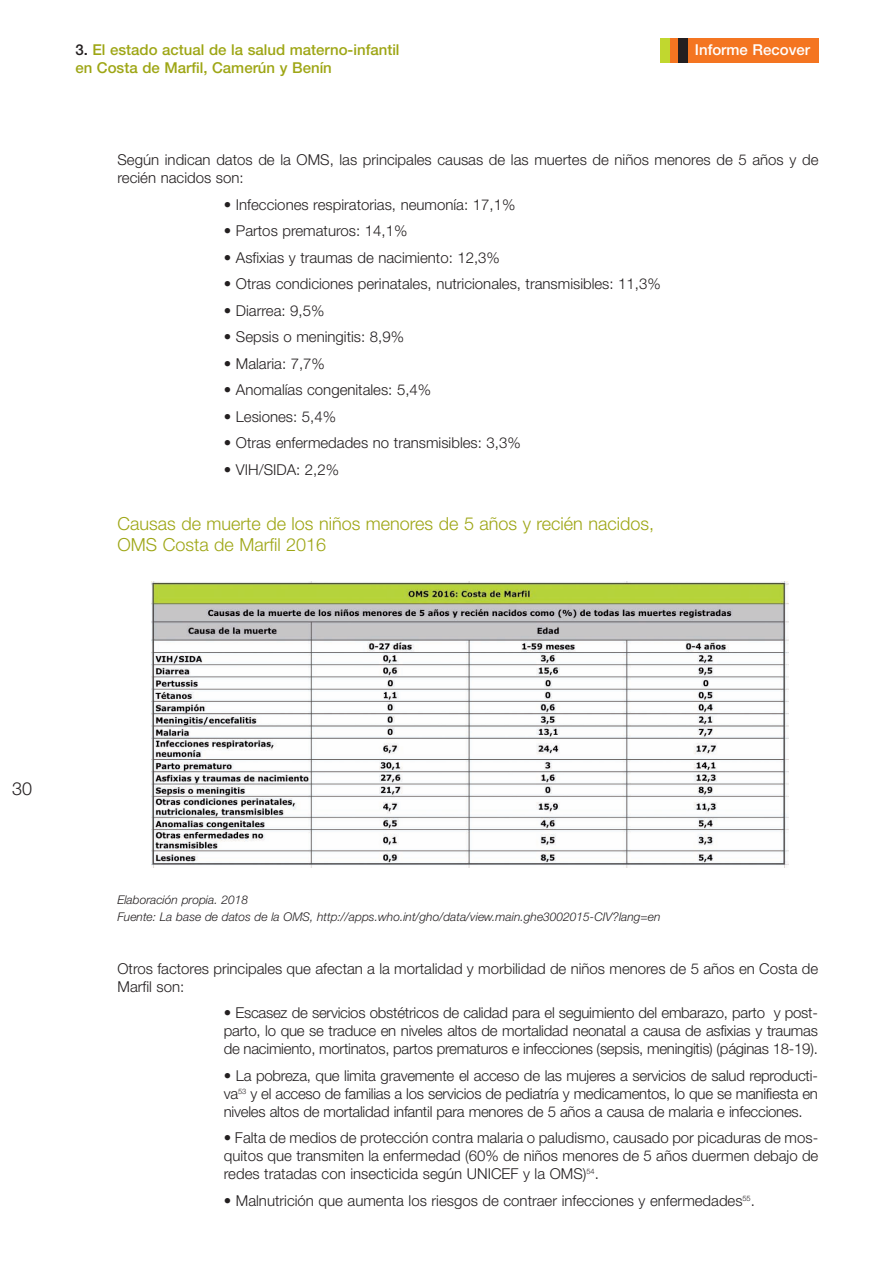
<style>
.page{position:relative;width:893px;height:1263px;background:#fff}
.page>*{position:absolute;margin:0;border:0;box-sizing:border-box;transform-origin:0 0}
.t1{font:300 18px/21.6px "Helvetica Neue";color:#9ea615}
.t2{font:300 18px "Helvetica Neue";color:#231f20}
.t3{font:300 15px/18px "Helvetica Neue";color:#231f20;text-align:justify}
.t4{font:500 15px/18px "Helvetica Neue";color:#9ea615}
.t5{font:500 15px "Helvetica Neue";color:#fff}
.t6{font:italic 300 12px/16.5px "Helvetica Neue";color:#231f20}
.s1{color:#231f20}
</style>
<div class="page">
<div style="left:660px;top:38px;width:158px;height:25px;background:#f47521"></div>
<div style="left:660px;top:38px;width:10px;height:25px;background:#c1d72f"></div>
<div style="left:678px;top:38px;width:10px;height:25px;background:#231f20"></div>
<img style="left:151px;top:582px;width:637px;height:285px">
<p class="t4" style="left:75px;top:42px;width:326px"><span class="s1">3.</span> El estado actual de la salud materno-infantil en Costa de Marfil, Camerún y Benín</p>
<p class="t5" style="left:695px;top:44px;width:117px">Informe Recover</p>
<p class="t3" style="left:118px;top:152px;width:702px">Según indican datos de la OMS, las principales causas de las muertes de niños menores de 5 años y de recién nacidos son:</p>
<p class="t3" style="left:224px;top:197px;width:293px">• Infecciones respiratorias, neumonía: 17,1%</p>
<p class="t3" style="left:224px;top:223px;width:185px">• Partos prematuros: 14,1%</p>
<p class="t3" style="left:224px;top:250px;width:278px">• Asfixias y traumas de nacimiento: 12,3%</p>
<p class="t3" style="left:224px;top:276px;width:438px">• Otras condiciones perinatales, nutricionales, transmisibles: 11,3%</p>
<p class="t3" style="left:224px;top:303px;width:102px">• Diarrea: 9,5%</p>
<p class="t3" style="left:224px;top:329px;width:182px">• Sepsis o meningitis: 8,9%</p>
<p class="t3" style="left:224px;top:356px;width:103px">• Malaria: 7,7%</p>
<p class="t3" style="left:224px;top:382px;width:209px">• Anomalías congenitales: 5,4%</p>
<p class="t3" style="left:224px;top:409px;width:114px">• Lesiones: 5,4%</p>
<p class="t3" style="left:224px;top:435px;width:298px">• Otras enfermedades no transmisibles: 3,3%</p>
<p class="t3" style="left:224px;top:462px;width:117px">• VIH/SIDA: 2,2%</p>
<p class="t1" style="left:118px;top:514px;width:538px">Causas de muerte de los niños menores de 5 años y recién nacidos,<br>OMS Costa de Marfil 2016</p>
<p class="t2" style="left:12px;top:782px;width:22px">30</p>
<p class="t6" style="left:118px;top:893px;width:544px">Elaboración propia. 2018<br>Fuente: La base de datos de la OMS, http://apps.who.int/gho/data/view.main.ghe3002015-CIV?lang=en</p>
<p class="t3" style="left:118px;top:961px;width:702px">Otros factores principales que afectan a la mortalidad y morbilidad de niños menores de 5 años en Costa de<br>Marfil son:</p>
<p class="t3" style="left:224px;top:1005px;width:596px">• Escasez de servicios obstétricos de calidad para el seguimiento del embarazo, parto y post&shy;parto, lo que se traduce en niveles altos de mortalidad neonatal a causa de asfixias y traumas de nacimiento, mortinatos, partos prematuros e infecciones (sepsis, meningitis) (páginas 18-19).</p>
<p class="t3" style="left:224px;top:1068px;width:596px">• La pobreza, que limita gravemente el acceso de las mujeres a servicios de salud reproducti&shy;va<sup>53</sup> y el acceso de familias a los servicios de pediatría y medicamentos, lo que se manifiesta en niveles altos de mortalidad infantil para menores de 5 años a causa de malaria e infecciones.</p>
<p class="t3" style="left:224px;top:1130px;width:596px">• Falta de medios de protección contra malaria o paludismo, causado por picaduras de mos&shy;quitos que transmiten la enfermedad (60% de niños menores de 5 años duermen debajo de redes tratadas con insecticida según UNICEF y la OMS)<sup>54</sup>.</p>
<p class="t3" style="left:224px;top:1193px;width:533px">• Malnutrición que aumenta los riesgos de contraer infecciones y enfermedades<sup>55</sup>.</p>
</div>
